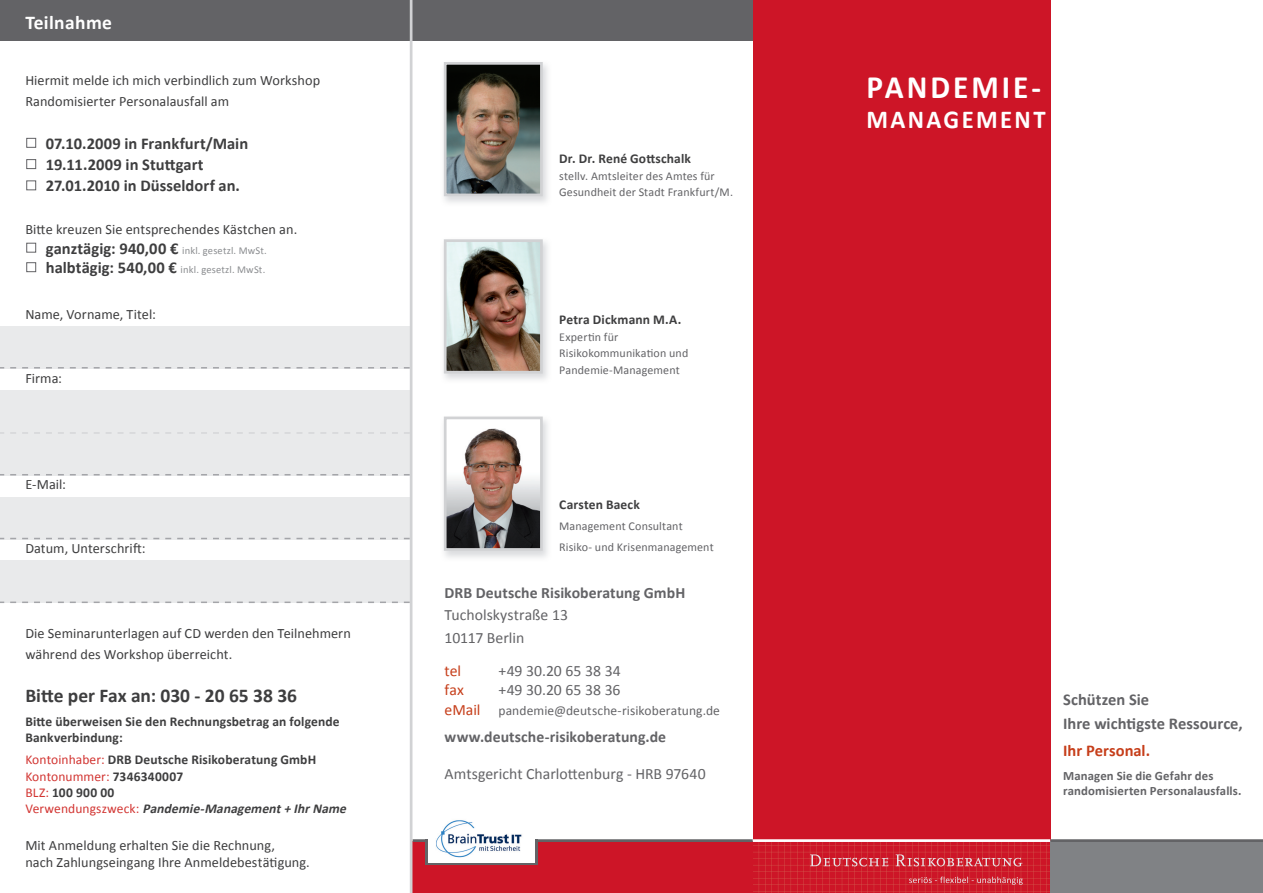
<style>
.page{position:relative;width:1263px;height:893px;background:#fff}
.page>*{position:absolute;margin:0;border:0;box-sizing:border-box;transform-origin:0 0}
.t1{font:700 32.85px "Calibri";letter-spacing:.095em;color:#fff;scale:.96 1}
.t2{font:700 25.8px "Calibri";letter-spacing:.095em;color:#fff;scale:.96 1}
.t3{font:700 19.5px "Calibri";letter-spacing:-.005em;color:#3e3e3f}
.t4{font:700 19.5px "Calibri";letter-spacing:.02em;color:#fff}
.t5{font:700 16.5px/21.3px "Calibri";color:#3e3e3f}
.t6{font:700 16.5px/24px "Calibri";color:#636366}
.t7{font:700 16.5px "Calibri";color:#c63e1a}
.t8{font:15.75px/22.5px "Calibri";color:#636366}
.t9{font:700 15.75px "Calibri";letter-spacing:.005em;color:#636366}
.t10{font:15.75px "Calibri";color:#c63e1a}
.t11{font:14.25px/21.3px "Calibri";letter-spacing:.005em;color:#3e3e3f}
.t12{font:700 13.5px/16.2px "Calibri";letter-spacing:.01em;color:#3e3e3f}
.t13{font:13.5px "Calibri";letter-spacing:.005em;color:#636366}
.t14{font:700 12.75px/15px "Calibri";letter-spacing:.01em;color:#636366}
.t15{font:12px/16.5px "Calibri";letter-spacing:.01em;color:#636366}
.t16{font:10.5px/19.5px "Calibri";letter-spacing:.015em;color:#8b8d90}
.s1{font-weight:700;font-size:16.5px;color:#3e3e3f}
.s2{font-weight:400;color:#d23532}
.s3{font-style:italic}
.s4{font-size:15.75px;color:#c63e1a}
</style>
<div class="page">
<div style="left:753px;top:0;width:297px;height:893px;background:#cd1527"></div>
<img style="left:753px;top:842px;width:297px;height:51px">
<div style="left:1050px;top:842px;width:213px;height:51px;background:#808285"></div>
<div style="left:412px;top:842px;width:341px;height:51px;background:#cd1527"></div>
<hr style="left:753px;top:839px;width:297px;height:3px;background:#fff">
<hr style="left:412px;top:839px;width:341px;height:3px;background:#636366">
<hr style="left:1050px;top:839px;width:213px;height:3px;background:#636366">
<div style="left:0;top:0;width:753px;height:40px;background:#636366"></div>
<div style="left:425px;top:839px;width:113px;height:26px;background:linear-gradient(to right,#636366,#636366)"></div>
<img style="left:428px;top:820px;width:106px;height:42px">
<div style="left:0;top:326px;width:410px;height:43px;background:#e9eaeb"></div>
<div style="left:0;top:497px;width:410px;height:42px;background:#e9eaeb"></div>
<div style="left:0;top:560px;width:410px;height:43px;background:#e9eaeb"></div>
<div style="left:0;top:390px;width:410px;height:85px;background:#e9eaeb"></div>
<div style="left:26px;top:138px;width:10px;height:10px;border:1px solid #636366"></div>
<div style="left:26px;top:159px;width:10px;height:10px;border:1px solid #636366"></div>
<div style="left:26px;top:180px;width:10px;height:10px;border:1px solid #636366"></div>
<div style="left:26px;top:243px;width:10px;height:10px;border:1px solid #636366"></div>
<div style="left:26px;top:262px;width:10px;height:10px;border:1px solid #636366"></div>
<svg style="left:0;top:367px;width:410px;height:2px"></svg>
<svg style="left:0;top:474px;width:410px;height:1px"></svg>
<svg style="left:0;top:432px;width:410px;height:2px"></svg>
<svg style="left:0;top:538px;width:410px;height:1px"></svg>
<svg style="left:0;top:602px;width:410px;height:1px"></svg>
<hr style="left:410px;top:0;width:2px;height:893px;background:#d1d2d4">
<svg style="left:442px;top:416px;width:102px;height:136px"></svg>
<img style="left:442px;top:62px;width:102px;height:136px">
<svg style="left:442px;top:239px;width:102px;height:136px;background:#978c82"></svg>
<svg style="left:909px;top:877px;width:114px;height:8px"></svg>
<svg style="left:810px;top:854px;width:212px;height:12px"></svg>
<h3 class="t4" style="left:25px;top:10px;width:88px">Teilnahme</h3>
<p class="t11" style="left:25px;top:69px;width:296px">Hiermit melde ich mich verbindlich zum Workshop<br>Randomisierter Personalausfall am</p>
<p class="t5" style="left:46px;top:132px;width:204px">07.10.2009 in Frankfurt/Main<br>19.11.2009 in Stuttgart<br>27.01.2010 in Düsseldorf an.</p>
<p class="t11" style="left:25px;top:218px;width:273px">Bitte kreuzen Sie entsprechendes Kästchen an.</p>
<p class="t16" style="left:46px;top:240px;width:222px"><span class="s1">ganztägig: 940,00 €</span> inkl. gesetzl. MwSt. <span class="s1">halbtägig: 540,00 €</span> inkl. gesetzl. MwSt.</p>
<p class="t11" style="left:25px;top:303px;width:132px">Name, Vorname, Titel:</p>
<p class="t11" style="left:25px;top:367px;width:38px">Firma:</p>
<p class="t11" style="left:25px;top:473px;width:42px">E-Mail:</p>
<p class="t11" style="left:25px;top:537px;width:122px">Datum, Unterschrift:</p>
<p class="t11" style="left:25px;top:622px;width:327px">Die Seminarunterlagen auf CD werden den Teilnehmern während des Workshop überreicht.</p>
<h3 class="t3" style="left:25px;top:683px;width:273px">Bitte per Fax an: 030 - 20 65 38 36</h3>
<p class="t12" style="left:25px;top:712px;width:316px">Bitte überweisen Sie den Rechnungsbetrag an folgende<br>Bankverbindung:</p>
<p class="t12" style="left:25px;top:751px;width:325px"><span class="s2">Kontoinhaber:</span> DRB Deutsche Risikoberatung GmbH <span class="s2">Kontonummer:</span> 7346340007<br><span class="s2">BLZ:</span> 100 900 00<br><span class="s2">Ve r w e n d u n g s z w e c k :</span> <span class="s3">Pandemie-Management+ IhrName</span></p>
<p class="t11" style="left:25px;top:837px;width:286px;line-height:16.5px">Mit Anmeldung erhalten Sie die Rechnung,<br>nach Zahlungseingang Ihre Anmeldebestätigung.</p>
<p class="t12" style="left:559px;top:150px;width:133px">Dr. Dr. René Gottschalk</p>
<p class="t15" style="left:559px;top:167px;width:175px">stellv. Amtsleiter des Amtes für<br>Gesundheit der Stadt Frankfurt/M.</p>
<p class="t12" style="left:559px;top:311px;width:124px">Petra Dickmann M.A.</p>
<p class="t15" style="left:559px;top:328px;width:131px">Expertin für<br>Risikokommunikation und<br>Pandemie-Management</p>
<p class="t12" style="left:559px;top:496px;width:82px">Carsten Baeck</p>
<p class="t15" style="left:559px;top:515px;width:156px;line-height:21px">Management Consultant<br>Risiko- und Krisenmanagement</p>
<p class="t9" style="left:445px;top:583px;width:242px">DRB Deutsche Risikoberatung GmbH</p>
<p class="t8" style="left:445px;top:603px;width:125px">Tucholskystraße 13<br>10117 Berlin</p>
<p class="t10" style="left:445px;top:661px;width:18px">tel</p>
<p class="t8" style="left:499px;top:659px;width:124px">+49 30.20 65 38 34</p>
<p class="t10" style="left:445px;top:680px;width:21px">fax</p>
<p class="t8" style="left:499px;top:678px;width:123px">+49 30.20 65 38 36</p>
<p class="t13" style="left:445px;top:702px;width:277px"><span class="s4">eMail</span> pandemie@deutsche-risikoberatung.de</p>
<p class="t9" style="left:445px;top:727px;width:223px">www.deutsche-risikoberatung.de</p>
<p class="t8" style="left:445px;top:762px;width:263px">Amtsgericht Charlottenburg - HRB 97640</p>
<h1 class="t1" style="left:866px;top:67px;width:183px">PANDEMIE-</h1>
<h2 class="t2" style="left:866px;top:103px;width:188px">MANAGEMENT</h2>
<p class="t6" style="left:1063px;top:687px;width:181px">Schützen Sie<br>Ihre wichtigste Ressource,</p>
<p class="t7" style="left:1063px;top:741px;width:88px">Ihr Personal.</p>
<p class="t14" style="left:1063px;top:768px;width:180px">Managen Sie die Gefahr des randomisierten Personalausfalls.</p>
</div>
